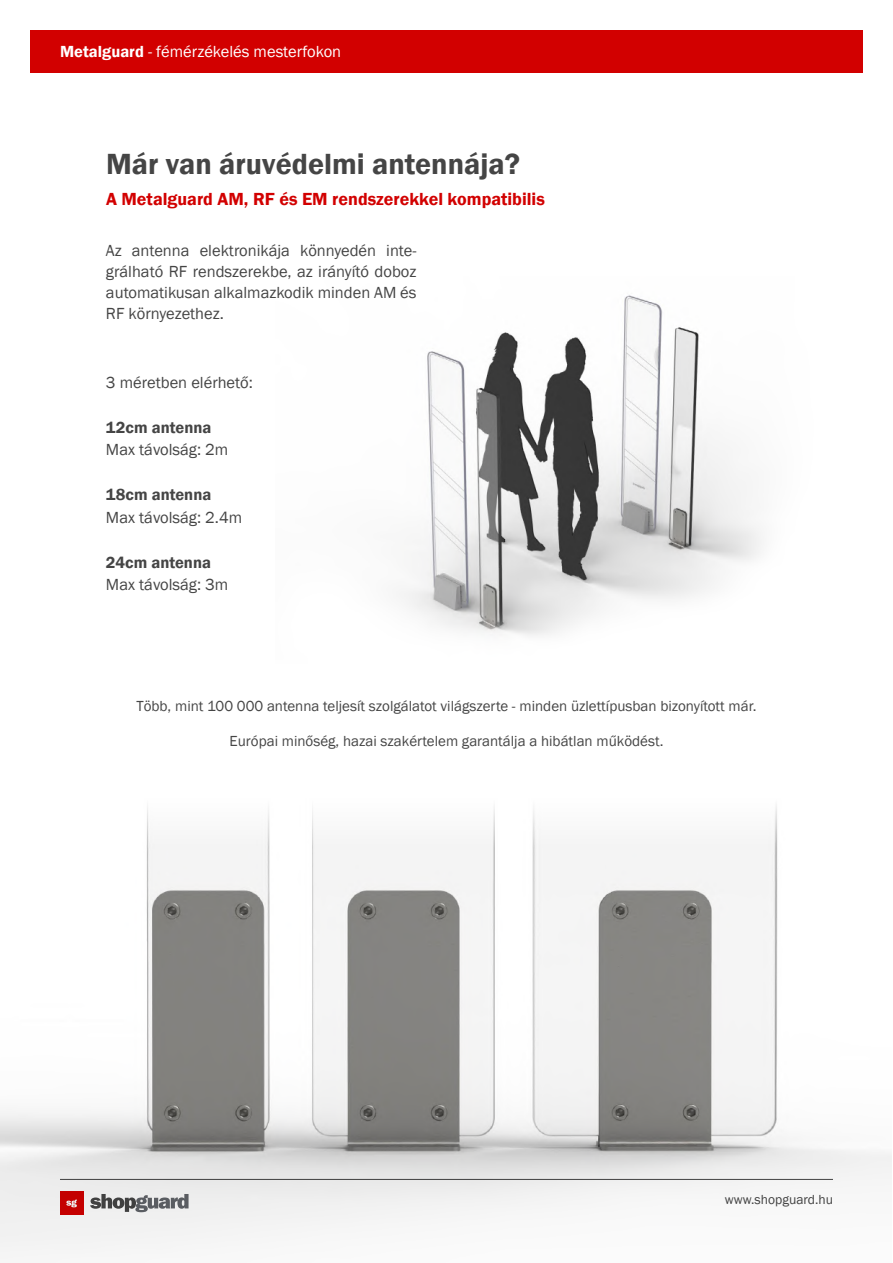
<style>
.page{position:relative;width:893px;height:1263px;background:#fff}
.page>*{position:absolute;margin:0;border:0;box-sizing:border-box;transform-origin:0 0}
.t1{font:600 30px "Franklin Gothic";color:#454545}
.t2{font:600 18px "Franklin Gothic";color:#d20000}
.t3{font:16.5px/21px "Franklin Gothic";color:#454545;text-align:justify}
.t4{font:16.5px "Franklin Gothic";color:#fff}
.t5{font:600 16.5px "Franklin Gothic";color:#454545}
.t6{font:15px "Franklin Gothic";color:#454545}
.t7{font:13.5px "Franklin Gothic";color:#454545}
.s1{font-weight:600}
</style>
<div class="page">
<img style="left:0;top:805px;width:891px;height:447px">
<img style="left:399px;top:295px;width:363px;height:341px">
<div style="left:30px;top:30px;width:833px;height:42px;background:#d20000"></div>
<p class="t4" style="left:60px;top:41px;width:283px"><span class="s1">Metalguard</span> - fémérzékelés mesterfokon</p>
<h1 class="t1" style="left:106px;top:146px;width:416px">Már van áruvédelmi antennája?</h1>
<p class="t2" style="left:106px;top:188px;width:440px">A Metalguard AM, RF és EM rendszerekkel kompatibilis</p>
<p class="t3" style="left:106px;top:240px;width:312px">Az antenna elektronikája könnyedén inte&shy;grálható RF rendszerekbe, az irányító doboz automatikusan alkalmazkodik minden AM és RF környezethez.</p>
<p class="t3" style="left:106px;top:372px;width:148px">3 méretben elérhető:</p>
<p class="t5" style="left:106px;top:417px;width:107px">12cm antenna</p>
<p class="t3" style="left:106px;top:439px;width:124px">Max távolság: 2m</p>
<p class="t5" style="left:106px;top:484px;width:107px">18cm antenna</p>
<p class="t3" style="left:106px;top:507px;width:138px">Max távolság: 2.4m</p>
<p class="t5" style="left:106px;top:552px;width:107px">24cm antenna</p>
<p class="t3" style="left:106px;top:574px;width:124px">Max távolság: 3m</p>
<p class="t6" style="left:136px;top:697px;width:622px">Több, mint 100 000 antenna teljesít szolgálatot világszerte - minden üzlettípusban bizonyított már.</p>
<p class="t6" style="left:230px;top:731px;width:435px">Európai minőség, hazai szakértelem garantálja a hibátlan működést.</p>
<p class="t7" style="left:725px;top:1191px;width:110px">www.shopguard.hu</p>
</div>
